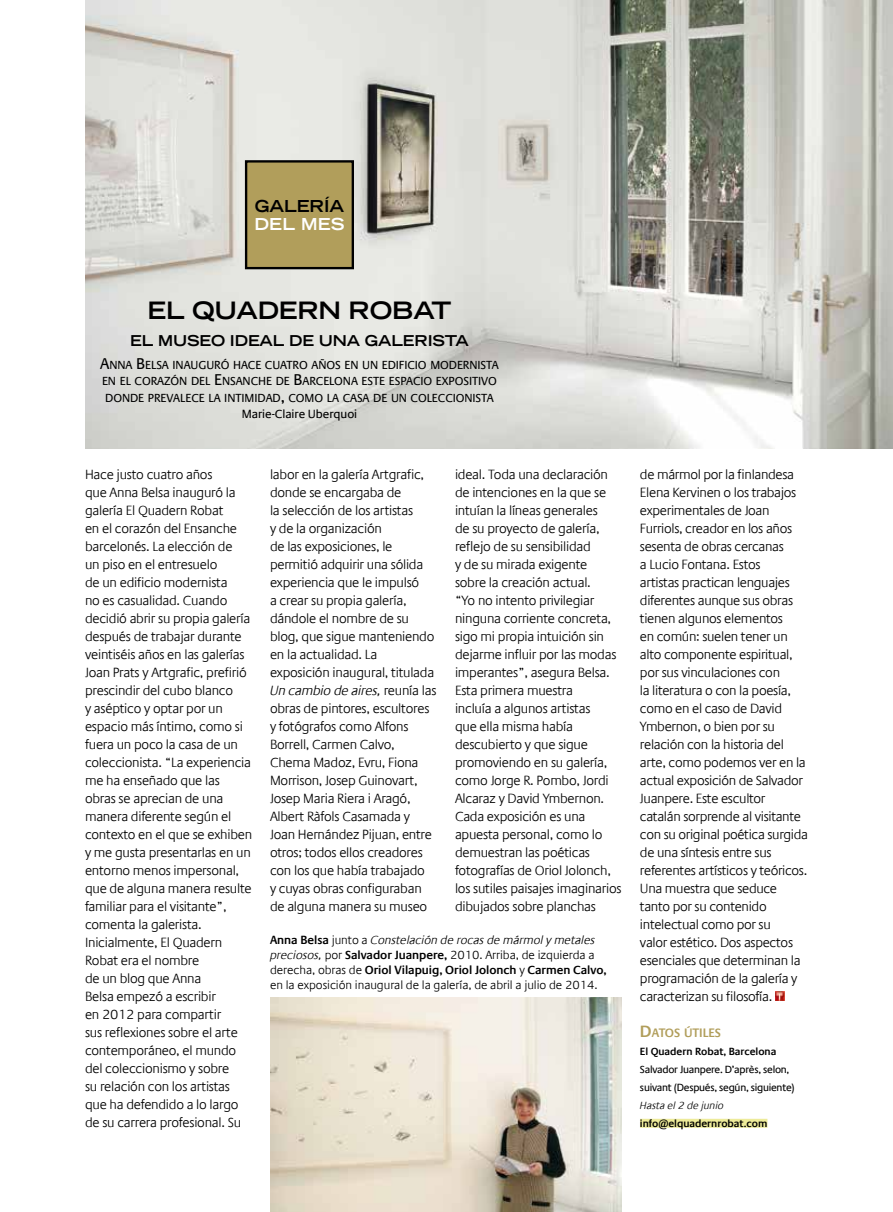
<style>
.page{position:relative;width:893px;height:1212px;background:#fff}
.page>*{position:absolute;margin:0;border:0;box-sizing:border-box;transform-origin:0 0}
.t1{font:700 expanded 24px "Trade Gothic LT Std";letter-spacing:-.005em;color:#000}
.t2{font:700 expanded 16.5px "Trade Gothic LT Std";letter-spacing:-.005em;color:#000}
.t3{font:700 expanded 16.5px "Trade Gothic LT Std";color:#fff}
.t4{font:700 expanded 15px "Trade Gothic LT Std";letter-spacing:-.005em;color:#000}
.t5{font:300 13.5px/18px "Praxis Com";letter-spacing:-.02em;color:#000}
.t6{font:600 12.3px "Praxis Com";letter-spacing:-.005em;color:#b19e5b}
.t7{font:300 12px/15px "Praxis Com";letter-spacing:-.005em;color:#000}
.t8{font:12px "Praxis Com";letter-spacing:-.005em;color:#000}
.t9{font:11.85px/16.5px "Praxis Com";letter-spacing:-.005em;color:#000}
.t10{font:10.5px/18px "Praxis Com";letter-spacing:-.025em;color:#000}
.t11{font:600 10.5px "Praxis Com";letter-spacing:-.005em;color:#000}
.t12{font:italic 300 10.5px "Praxis Com";letter-spacing:-.005em;color:#000}
.s1{font-size:15.75px}
.s2{font-style:italic}
.s3{font-weight:600}
.s4{font-size:16.5px}
</style>
<div class="page">
<img style="left:85px;top:0;width:808px;height:448px">
<div style="left:640px;top:1119px;width:127px;height:9px;background:#edeb9a"></div>
<svg style="left:775px;top:992px;width:9px;height:9px"></svg>
<div style="left:245px;top:160px;width:109px;height:109px;background:#b19e5b;border:2px solid #000"></div>
<img style="left:270px;top:997px;width:351px;height:215px">
<p class="t2" style="left:255px;top:195px;width:91px">GALERÍA</p>
<p class="t3" style="left:254px;top:213px;width:92px">DEL MES</p>
<h1 class="t1" style="left:147px;top:294px;width:305px">EL QUADERN ROBAT</h1>
<p class="t4" style="left:130px;top:331px;width:340px">EL MUSEO IDEAL DE UNA GALERISTA</p>
<p class="t9" style="left:100px;top:356px;width:400px"><span class="s1">A</span>NNA <span class="s1">B</span>ELSA INAUGURÓ HACE CUATRO AÑOS EN UN EDIFICIO MODERNISTA<br>EN EL CORAZÓN DEL <span class="s1">E</span>NSANCHE DE <span class="s1">B</span>ARCELONA ESTE ESPACIO EXPOSITIVO<br>DONDE PREVALECE LA INTIMIDAD<span class="s1">,</span> COMO LA CASA DE UN COLECCIONISTA</p>
<p class="t8" style="left:242px;top:407px;width:117px">Marie-Claire Uberquoi</p>
<p class="t5" style="left:85px;top:465px;width:169px">Hace justo cuatro años<br>que Anna Belsa inauguró la galería El Quadern Robat<br>en el corazón del Ensanche barcelonés. La elección de<br>un piso en el entresuelo<br>de un edificio modernista<br>no es casualidad. Cuando decidió abrir su propia galería después de trabajar durante veintiséis años en las galerías<br>Joan Prats y Artgrafic, prefirió prescindir del cubo blanco<br>y aséptico y optar por un espacio más íntimo, como si fuera un poco la casa de un coleccionista. “La experiencia me ha enseñado que las obras se aprecian de una manera diferente según el contexto en el que se exhiben y me gusta presentarlas en un entorno menos impersonal, que de alguna manera resulte familiar para el visitante”, comenta la galerista.<br>Inicialmente, El Quadern<br>Robat era el nombre<br>de un blog que Anna<br>Belsa empezó a escribir<br>en 2012 para compartir<br>sus reflexiones sobre el arte contemporáneo, el mundo del coleccionismo y sobre<br>su relación con los artistas que ha defendido a lo largo de su carrera profesional. Su</p>
<p class="t5" style="left:270px;top:465px;width:168px">labor en la galería Artgrafic, donde se encargaba de<br>la selección de los artistas<br>y de la organización<br>de las exposiciones, le permitió adquirir una sólida experiencia que le impulsó<br>a crear su propia galería, dándole el nombre de su blog, que sigue manteniendo en la actualidad. La exposición inaugural, titulada<br><span class="s2">Un cambio de aires,</span> reunía las obras de pintores, escultores y fotógrafos como Alfons<br>Borrell, Carmen Calvo,<br>Chema Madoz, Evru, Fiona<br>Morrison, Josep Guinovart,<br>Josep Maria Riera i Aragó,<br>Albert Ràfols Casamada y<br>Joan Hernández Pijuan, entre otros; todos ellos creadores con los que había trabajado<br>y cuyas obras configuraban de alguna manera su museo</p>
<p class="t5" style="left:455px;top:465px;width:168px">ideal. Toda una declaración de intenciones en la que se intuían la líneas generales<br>de su proyecto de galería, reflejo de su sensibilidad<br>y de su mirada exigente sobre la creación actual.<br>“Yo no intento privilegiar ninguna corriente concreta, sigo mi propia intuición sin dejarme influir por las modas imperantes”, asegura Belsa.<br>Esta primera muestra<br>incluía a algunos artistas<br>que ella misma había descubierto y que sigue promoviendo en su galería, como Jorge R. Pombo, Jordi<br>Alcaraz y David Ymbernon.<br>Cada exposición es una apuesta personal, como lo demuestran las poéticas fotografías de Oriol Jolonch, los sutiles paisajes imaginarios dibujados sobre planchas</p>
<p class="t7" style="left:270px;top:932px;width:338px"><span class="s3">Anna Belsa</span> junto a <span class="s2">Constelación de rocas de mármol y metales preciosos,</span> por <span class="s3">Salvador Juanpere,</span> 2010. Arriba, de izquierda a derecha, obras de <span class="s3">Oriol Vilapuig, Oriol Jolonch</span> y <span class="s3">Carmen Calvo, </span>en la exposición inaugural de la galería, de abril a julio de 2014.</p>
<p class="t5" style="left:640px;top:465px;width:170px">de mármol por la finlandesa<br>Elena Kervinen o los trabajos experimentales de Joan<br>Furriols, creador en los años sesenta de obras cercanas<br>a Lucio Fontana. Estos<br>artistas practican lenguajes diferentes aunque sus obras tienen algunos elementos<br>en común: suelen tener un alto componente espiritual, por sus vinculaciones con<br>la literatura o con la poesía, como en el caso de David<br>Ymbernon, o bien por su relación con la historia del arte, como podemos ver en la actual exposición de Salvador<br>Juanpere. Este escultor catalán sorprende al visitante con su original poética surgida de una síntesis entre sus referentes artísticos y teóricos.<br>Una muestra que seduce tanto por su contenido intelectual como por su<br>valor estético. Dos aspectos esenciales que determinan la programación de la galería y caracterizan su filosofía.</p>
<p class="t6" style="left:640px;top:1025px;width:83px"><span class="s4">D</span>ATOS ÚTILES</p>
<p class="t11" style="left:640px;top:1045px;width:138px">El Quadern Robat, Barcelona</p>
<p class="t10" style="left:640px;top:1060px;width:156px">Salvador Juanpere. D’après, selon, suivant (Después, según, siguiente)</p>
<p class="t12" style="left:640px;top:1099px;width:85px">Hasta el 2 de junio</p>
<p class="t11" style="left:640px;top:1117px;width:129px">info@elquadernrobat.com</p>
</div>
